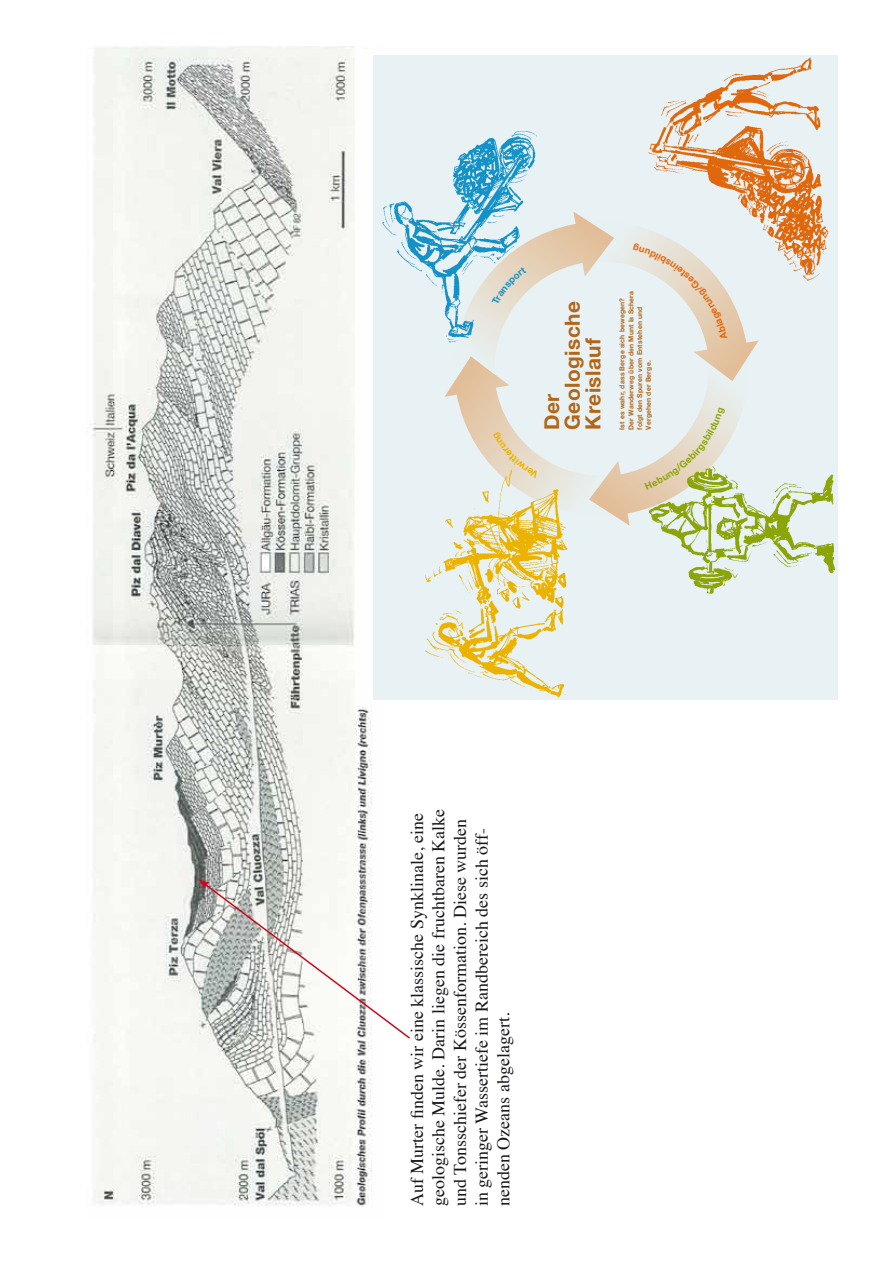
<style>
.page{position:relative;width:893px;height:1263px;background:#fff}
.page>*{position:absolute;margin:0;border:0;box-sizing:border-box;transform-origin:0 0}
.t1{font:700 20.85px/20.9px "Helvetica Neue";letter-spacing:.02em;color:#b16618}
.t2{font:18px/21.6px "Times";color:#1a171c}
.t3{font:700 6.75px/8.9px "Helvetica Neue";letter-spacing:.02em;color:#b16618}
</style>
<div class="page">
<img style="left:87px;top:47px;width:285px;height:1160px">
<div style="left:373px;top:55px;width:465px;height:645px;background:#e8f1f3"></div>
<img style="left:425px;top:526px;width:143px;height:172px">
<img style="left:382px;top:131px;width:155px;height:163px">
<img style="left:648px;top:57px;width:180px;height:224px">
<img style="left:661px;top:474px;width:174px;height:120px">
<svg style="left:199px;top:879px;width:211px;height:161px"></svg>
<svg style="left:444px;top:212px;width:315px;height:314px"></svg>
<p class="t1" style="left:541px;top:430px;width:130px;rotate:-90deg">Der<br>Geologische<br>Kreislauf</p>
<p class="t3" style="left:618px;top:430px;width:140px;rotate:-90deg">Ist es wahr, dass Berge sich bewegen?<br>Der Wanderweg über den Munt la Schera folgt den Spuren vom Entstehen und<br>Vergehen der Berge.</p>
<p class="t2" style="left:405px;top:1206px;width:399px;rotate:-90deg">Auf Murter finden wir eine klassische Synklinale, eine geologische Mulde. Darin liegen die fruchtbaren Kalke und Tonsschiefer der Kössenformation. Diese wurden in geringer Wassertiefe im Randbereich des sich öff&shy;nenden Ozeans abgelagert.</p>
</div>
